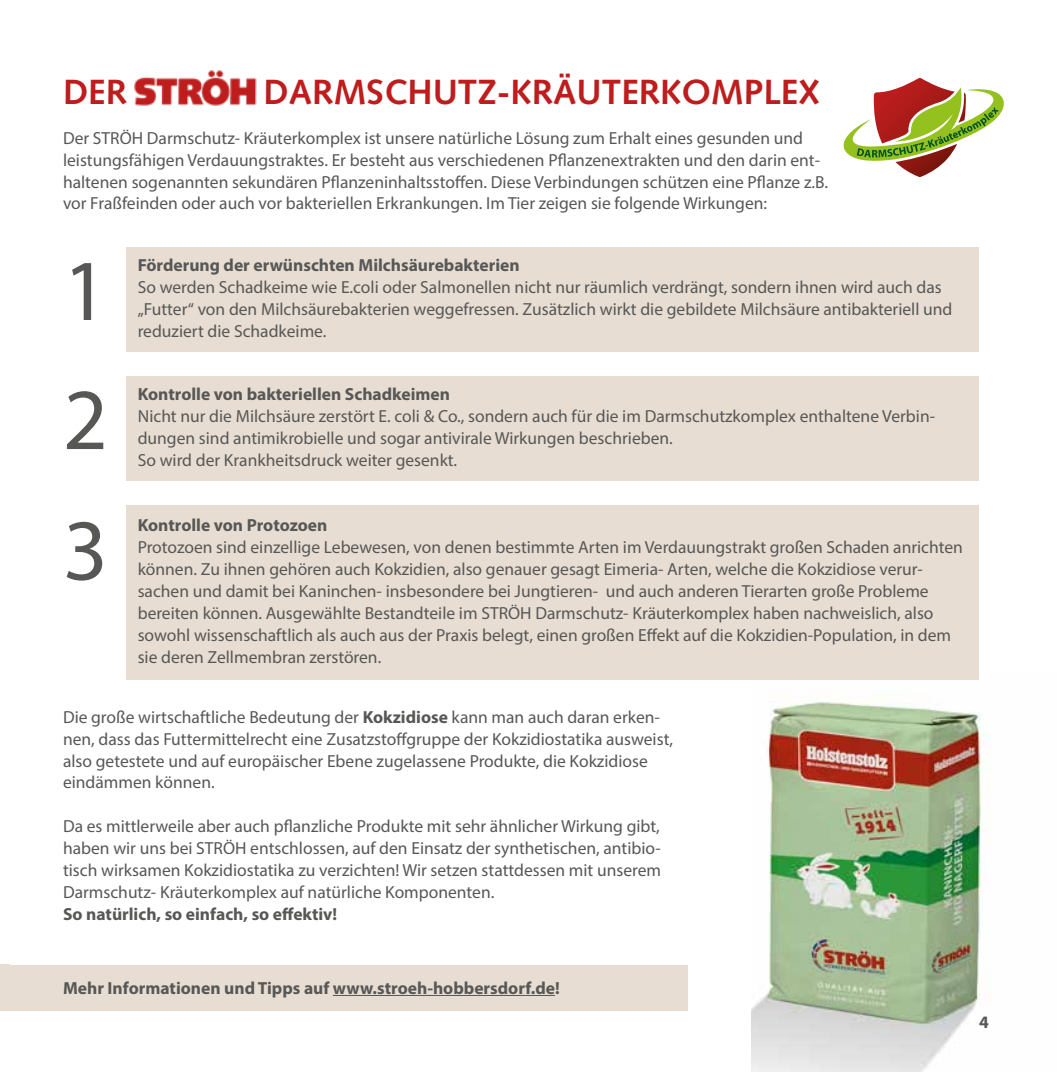
<style>
.page{position:relative;width:1057px;height:1072px;background:#fff}
.page>*{position:absolute;margin:0;border:0;box-sizing:border-box;transform-origin:0 0}
.t1{font:87.5px "Myriad Pro";color:#575756}
.t2{font:700 35px "Syntax LT Pro";color:#bd1d1d}
.t3{font:17.5px/21.9px "Myriad Pro";color:#575756}
.t4{font:700 17.5px "Myriad Pro";color:#575756}
.s1{font-weight:700}
</style>
<div class="page">
<img style="left:751px;top:702px;width:240px;height:369px">
<div style="left:126px;top:247px;width:853px;height:104px;background:#e7ddd2"></div>
<div style="left:126px;top:376px;width:853px;height:104px;background:#e7ddd2"></div>
<div style="left:126px;top:505px;width:853px;height:175px;background:#e7ddd2"></div>
<svg style="left:843px;top:78px;width:161px;height:99px"></svg>
<div style="left:0;top:965px;width:687px;height:46px;background:#e7ddd2"></div>
<hr style="left:333px;top:995px;width:222px;height:1px;background:#575756">
<div style="left:0;top:964px;width:10px;height:45px;background:#e7ddd2"></div>
<img style="left:134px;top:70px;width:123px;height:36px">
<h2 class="t2" style="left:63px;top:71px;width:66px">DER</h2>
<h2 class="t2" style="left:263px;top:71px;width:558px">DARMSCHUTZ-KRÄUTERKOMPLEX</h2>
<p class="t3" style="left:63px;top:127px;width:766px">Der STRÖH Darmschutz- Kräuterkomplex ist unsere natürliche Lösung zum Erhalt eines gesunden und leistungsfähigen Verdauungstraktes. Er besteht aus verschiedenen Pflanzenextrakten und den darin ent&shy;haltenen sogenannten sekundären Pflanzeninhaltsstoffen. Diese Verbindungen schützen eine Pflanze z.B. vor Fraßfeinden oder auch vor bakteriellen Erkrankungen. Im Tier zeigen sie folgende Wirkungen:</p>
<h1 class="t1" style="left:63px;top:237px;width:46px">1</h1>
<h1 class="t1" style="left:63px;top:366px;width:46px">2</h1>
<h1 class="t1" style="left:63px;top:496px;width:46px">3</h1>
<p class="t4" style="left:138px;top:254px;width:383px">Förderung der erwünschten Milchsäurebakterien</p>
<p class="t3" style="left:138px;top:276px;width:816px">So werden Schadkeime wie E.coli oder Salmonellen nicht nur räumlich verdrängt, sondern ihnen wird auch das „Futter“ von den Milchsäurebakterien weggefressen. Zusätzlich wirkt die gebildete Milchsäure antibakteriell und</p>
<p class="t3" style="left:138px;top:320px;width:190px">reduziert die Schadkeime.</p>
<p class="t4" style="left:138px;top:383px;width:314px">Kontrolle von bakteriellen Schadkeimen</p>
<p class="t3" style="left:138px;top:405px;width:799px">Nicht nur die Milchsäure zerstört E. coli &amp; Co., sondern auch für die im Darmschutzkomplex enthaltene Verbin&shy;dungen sind antimikrobielle und sogar antivirale Wirkungen beschrieben.</p>
<p class="t3" style="left:138px;top:449px;width:321px">So wird der Krankheitsdruck weiter gesenkt.</p>
<p class="t4" style="left:138px;top:514px;width:191px">Kontrolle von Protozoen</p>
<p class="t3" style="left:138px;top:536px;width:826px">Protozoen sind einzellige Lebewesen, von denen bestimmte Arten im Verdauungstrakt großen Schaden anrichten können. Zu ihnen gehören auch Kokzidien, also genauer gesagt Eimeria- Arten, welche die Kokzidiose verur&shy;sachen und damit bei Kaninchen- insbesondere bei Jungtieren- und auch anderen Tierarten große Probleme bereiten können. Ausgewählte Bestandteile im STRÖH Darmschutz- Kräuterkomplex haben nachweislich, also sowohl wissenschaftlich als auch aus der Praxis belegt, einen großen Effekt auf die Kokzidien-Population, in dem sie deren Zellmembran zerstören.</p>
<p class="t3" style="left:63px;top:705px;width:611px">Die große wirtschaftliche Bedeutung der <span class="s1">Kokzidiose</span> kann man auch daran erken&shy;nen, dass das Futtermittelrecht eine Zusatzstoffgruppe der Kokzidiostatika ausweist, also getestete und auf europäischer Ebene zugelassene Produkte, die Kokzidiose eindämmen können.</p>
<p class="t3" style="left:63px;top:815px;width:599px;text-align:justify">Da es mittlerweile aber auch pflanzliche Produkte mit sehr ähnlicher Wirkung gibt, haben wir uns bei STRÖH entschlossen, auf den Einsatz der synthetischen, antibio&shy;tisch wirksamen Kokzidiostatika zu verzichten! Wir setzen stattdessen mit unserem Darmschutz- Kräuterkomplex auf natürliche Komponenten.</p>
<p class="t4" style="left:63px;top:902px;width:276px">So natürlich, so einfach, so effektiv!</p>
<p class="t4" style="left:63px;top:976px;width:498px">Mehr Informationen und Tipps auf www.stroeh-hobbersdorf.de!</p>
<p class="t4" style="left:979px;top:1011px;width:11px">4</p>
</div>
